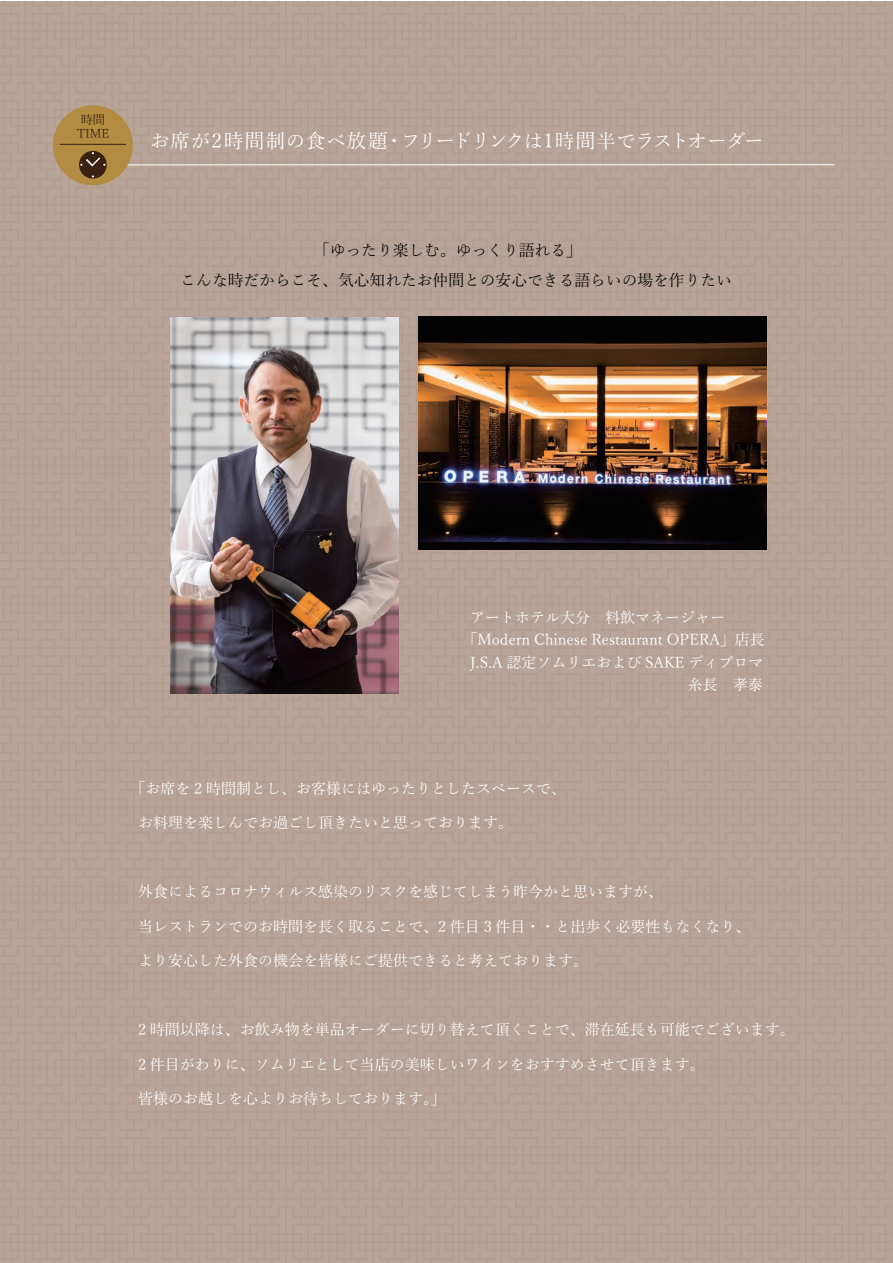
<style>
.page{position:relative;width:893px;height:1263px;background:#fff}
.page>*{position:absolute;margin:0;border:0;box-sizing:border-box;transform-origin:0 0}
.t1{font:19.5px "Yu Mincho";letter-spacing:.015em;color:#fff}
.t2{font:15.9px/30px "Yu Mincho";color:#030303}
.t3{font:15px "Yu Mincho";color:#fff}
.t4{font:12.15px/14px "Yu Mincho";color:#3a2111;text-align:center}
</style>
<div class="page">
<div style="left:0;top:1px;width:893px;height:1262px;background:#b8a498"></div>
<img style="left:418px;top:317px;width:348px;height:232px">
<img style="left:171px;top:317px;width:227px;height:376px">
<p class="t4" style="left:77px;top:112px;width:34px">時間<br>TIME</p>
<h1 class="t1" style="left:150px;top:123px;width:615px">お席が2時間制の食べ放題・フリードリンクは1時間半でラストオーダー</h1>
<p class="t2" style="left:180px;top:234px;width:553px;text-indent:133px">「ゆったり楽しむ。ゆっくり語れる」<br>こんな時だからこそ、気心知れたお仲間との安心できる語らいの場を作りたい</p>
<p class="t3" style="left:470px;top:603px;width:256px">アートホテル大分　料飲マネージャー</p>
<p class="t3" style="left:463px;top:626px;width:304px">「Modern Chinese Restaurant OPERA」店長</p>
<p class="t3" style="left:470px;top:648px;width:295px">J.S.A 認定ソムリエおよび SAKE ディプロマ</p>
<p class="t3" style="left:131px;top:774px;width:437px">「お席を 2 時間制とし、お客様にはゆったりとしたスペースで、</p>
<p class="t3" style="left:138px;top:809px;width:377px">お料理を楽しんでお過ごし頂きたいと思っております。</p>
<p class="t3" style="left:138px;top:878px;width:527px">外食によるコロナウィルス感染のリスクを感じてしまう昨今かと思いますが、</p>
<p class="t3" style="left:138px;top:912px;width:614px">当レストランでのお時間を長く取ることで、2 件目 3 件目・・と出歩く必要性もなくなり、</p>
<p class="t3" style="left:138px;top:947px;width:452px">より安心した外食の機会を皆様にご提供できると考えております。</p>
<p class="t3" style="left:138px;top:1016px;width:658px">2 時間以降は、お飲み物を単品オーダーに切り替えて頂くことで、滞在延長も可能でございます。</p>
<p class="t3" style="left:138px;top:1050px;width:568px">2 件目がわりに、ソムリエとして当店の美味しいワインをおすすめさせて頂きます。</p>
<p class="t3" style="left:138px;top:1085px;width:309px">皆様のお越しを心よりお待ちしております。」</p>
</div>
